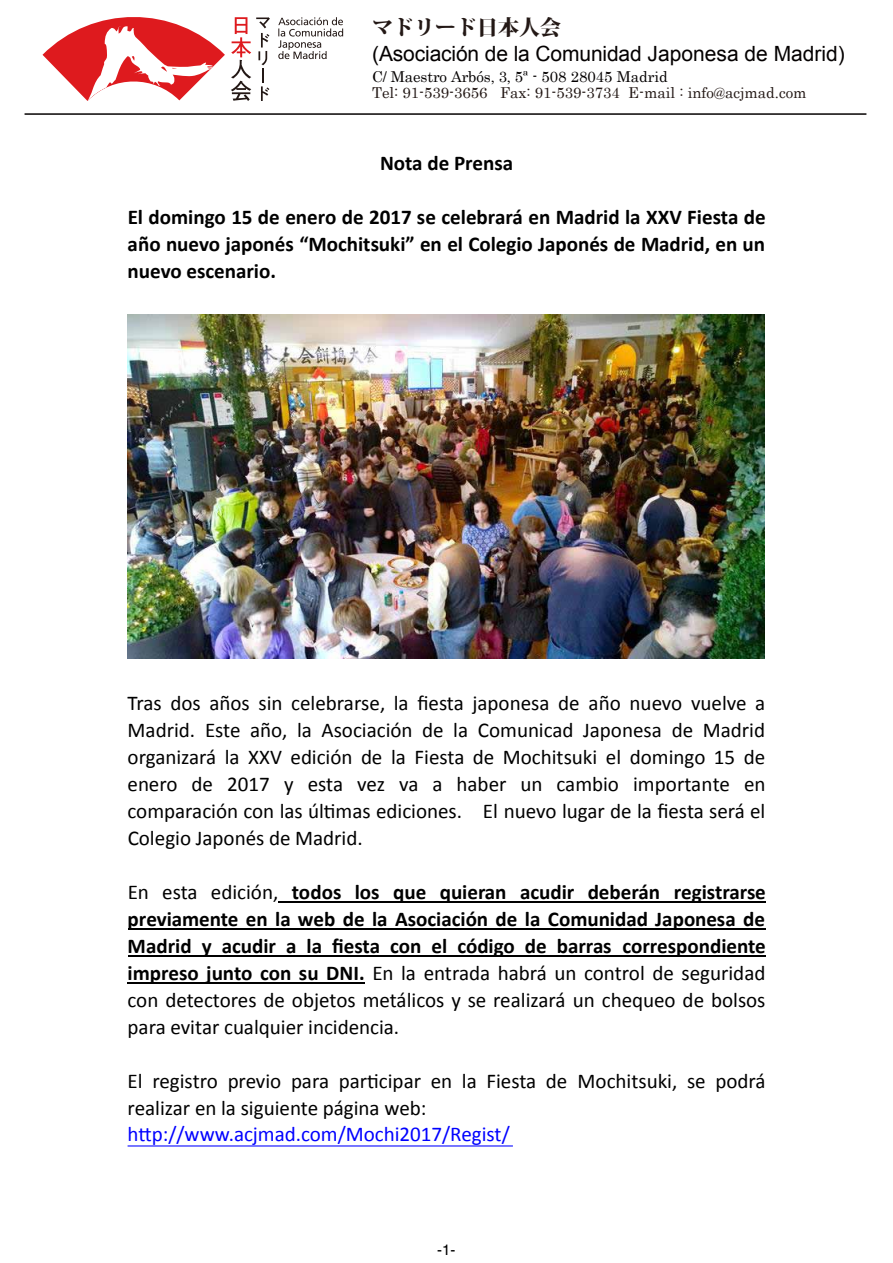
<style>
.page{position:relative;width:893px;height:1263px;background:#fff}
.page>*{position:absolute;margin:0;border:0;box-sizing:border-box;transform-origin:0 0}
.t1{font:700 21px/27px "Calibri";color:#000;text-align:justify}
.t2{font:21px/27px "Calibri";color:#000;text-align:justify}
.t3{font:21px "Arial";letter-spacing:-.005em;color:#040000}
.t4{font:21px "Calibri";color:#00f}
.t5{font:800 21px "Koz Min Pro";color:#231815}
.t6{font:15px "Century";color:#231815}
.t7{font:15px "Century";color:#040000}
.t8{font:15px "Helvetica";color:#000}
.s1{font-weight:400}
</style>
<div class="page">
<hr style="left:278px;top:901px;width:488px;height:1px;background:#000">
<hr style="left:128px;top:928px;width:638px;height:1px;background:#000">
<hr style="left:128px;top:955px;width:638px;height:1px;background:#000">
<hr style="left:128px;top:982px;width:237px;height:1px;background:#000">
<img style="left:128px;top:314px;width:637px;height:344px">
<hr style="left:25px;top:113px;width:841px;height:2px;background:#040000">
<svg style="left:43px;top:17px;width:182px;height:84px"></svg>
<svg style="left:231px;top:17px;width:39px;height:84px"></svg>
<svg style="left:278px;top:17px;width:65px;height:42px"></svg>
<hr style="left:128px;top:1145px;width:385px;height:1px;background:#00f">
<p class="t5" style="left:372px;top:12px;width:190px">マドリード日本人会</p>
<p class="t3" style="left:372px;top:39px;width:474px">(Asociación de la Comunidad Japonesa de Madrid)</p>
<p class="t6" style="left:372px;top:80px;width:436px">Tel: 91-539-3656 Fax: 91-539-3734 E-mail : info@acjmad.com</p>
<p class="t7" style="left:372px;top:64px;width:297px">C/ Maestro Arbós, 3, 5ª - 508 28045 Madrid</p>
<p class="t1" style="left:380px;top:149px;width:135px">Nota de Prensa</p>
<p class="t1" style="left:128px;top:203px;width:639px">El domingo 15 de enero de 2017 se celebrará en Madrid la XXV Fiesta de año nuevo japonés “Mochitsuki” en el Colegio Japonés de Madrid, en un nuevo escenario.</p>
<p class="t2" style="left:128px;top:689px;width:639px">Tras dos años sin celebrarse, la fiesta japonesa de año nuevo vuelve a Madrid. Este año, la Asociación de la Comunicad Japonesa de Madrid organizará la XXV edición de la Fiesta de Mochitsuki el domingo 15 de enero de 2017 y esta vez va a haber un cambio importante en comparación con las últimas ediciones. El nuevo lugar de la fiesta será el Colegio Japonés de Madrid.</p>
<p class="t1" style="left:128px;top:878px;width:640px"><span class="s1">En esta edición,</span> todos los que quieran acudir deberán registrarse previamente en la web de la Asociación de la Comunidad Japonesa de Madrid y acudir a la fiesta con el código de barras correspondiente impreso junto con su DNI. <span class="s1">En la entrada habrá un control de seguridad con detectores de objetos metálicos y se realizará un chequeo de bolsos para evitar cualquier incidencia.</span></p>
<p class="t2" style="left:128px;top:1067px;width:639px">El registro previo para participar en la Fiesta de Mochitsuki, se podrá realizar en la siguiente página web:</p>
<p class="t4" style="left:128px;top:1121px;width:384px">http://www.acjmad.com/Mochi2017/Regist/</p>
<p class="t8" style="left:437px;top:1240px;width:20px">-1-</p>
</div>
